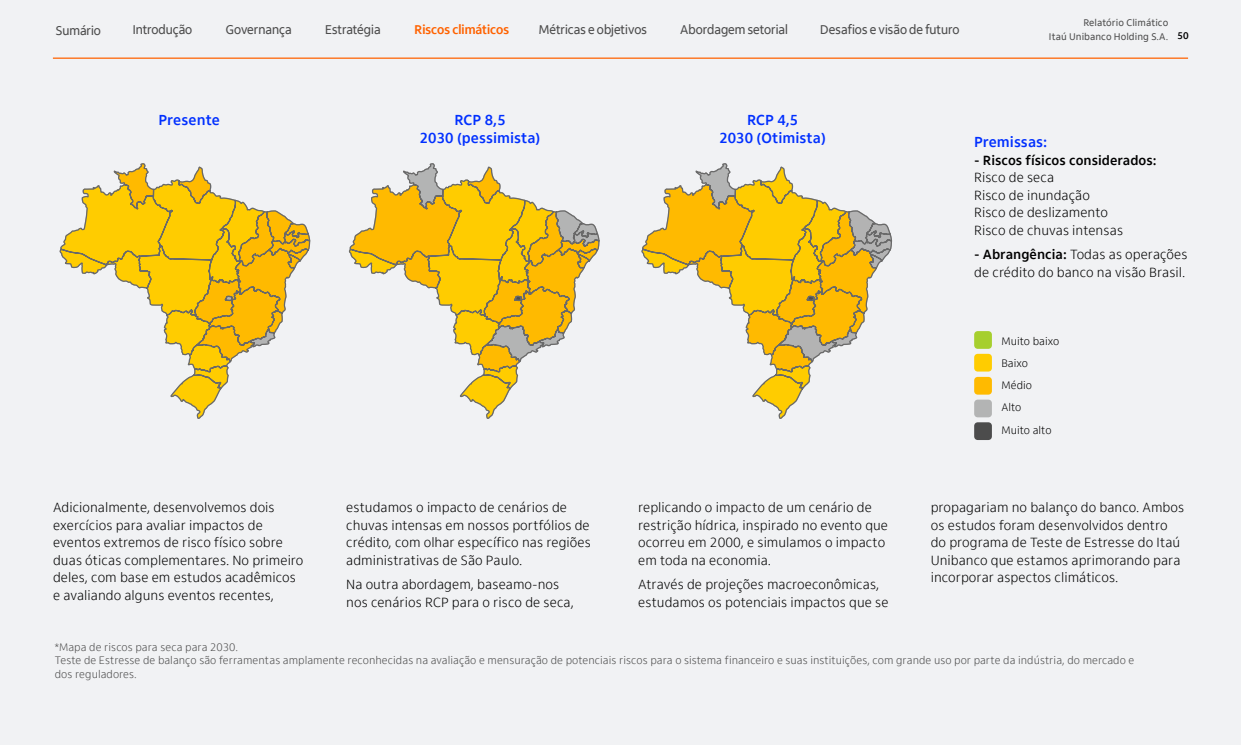
<style>
.page{position:relative;width:1241px;height:745px;background:#fff}
.page>*{position:absolute;margin:0;border:0;box-sizing:border-box;transform-origin:0 0}
.sexto-titulo{font:700 15px/18.8px "Itau Text Pro";color:#0130ff;text-align:center}
.texto-corrido{font:300 13.75px/17.5px "Itau Text Pro";color:#000}
.t1{font:13.12px "Itau Display";color:#4c4c4c}
.t2{font:700 13.12px "Itau Display";color:#ff6200}
.nota-de-rodapé{font:300 11.25px/13.8px "Itau Text Pro";color:#4c4c4c}
.Legenda-grafico{font:300 11.25px "Itau Text Pro";color:#000}
.t3{font:10px/13.8px "Itau Text Pro";color:#4c4c4c;text-align:right}
.t4{font:700 10px "Itau Text Pro";color:#000}
.s1{font-weight:700}
</style>
<div class="page">
<div style="left:0;top:0;width:1240px;height:744px;background:#f1f2f4"></div>
<hr style="left:53px;top:57px;width:1134px;height:2px;background:#ff6200">
<svg style="left:59px;top:163px;width:252px;height:256px"></svg>
<svg style="left:974px;top:331px;width:17px;height:109px"></svg>
<svg style="left:348px;top:163px;width:252px;height:256px"></svg>
<svg style="left:641px;top:163px;width:251px;height:256px"></svg>
<p class="t1" style="left:133px;top:22px;width:61px">Introdução</p>
<p class="t1" style="left:226px;top:22px;width:67px">Governança</p>
<p class="t1" style="left:325px;top:22px;width:57px">Estratégia</p>
<p class="t2" style="left:414px;top:22px;width:96px">Riscos climáticos</p>
<p class="t1" style="left:539px;top:22px;width:109px">Métricas e objetivos</p>
<p class="t1" style="left:680px;top:22px;width:109px">Abordagem setorial</p>
<p class="t1" style="left:820px;top:22px;width:141px">Desafios e visão de futuro</p>
<p class="t3" style="left:1048px;top:16px;width:121px">Relatório Climático<br>Itaú Unibanco Holding S.A.</p>
<p class="t1" style="left:56px;top:23px;width:47px">Sumário</p>
<p class="t4" style="left:1177px;top:29px;width:13px">50</p>
<p class="sexto-titulo" style="left:159px;top:110px;width:63px">Presente</p>
<p class="sexto-titulo" style="left:420px;top:110px;width:122px">RCP 8,5<br>2030 (pessimista)</p>
<p class="sexto-titulo" style="left:747px;top:110px;width:53px">RCP 4,5</p>
<p class="sexto-titulo" style="left:719px;top:129px;width:108px">2030 (Otimista)</p>
<p class="texto-corrido" style="left:53px;top:498px;width:252px">Adicionalmente, desenvolvemos dois exercícios para avaliar impactos de eventos extremos de risco físico sobre duas óticas complementares. No primeiro deles, com base em estudos acadêmicos e avaliando alguns eventos recentes,</p>
<p class="texto-corrido" style="left:346px;top:498px;width:246px">estudamos o impacto de cenários de chuvas intensas em nossos portfólios de crédito, com olhar específico nas regiões administrativas de São Paulo.</p>
<p class="texto-corrido" style="left:346px;top:575px;width:229px">Na outra abordagem, baseamo-nos nos cenários RCP para o risco de seca,</p>
<p class="texto-corrido" style="left:638px;top:498px;width:251px">replicando o impacto de um cenário de restrição hídrica, inspirado no evento que ocorreu em 2000, e simulamos o impacto em toda na economia.</p>
<p class="texto-corrido" style="left:638px;top:575px;width:252px">Através de projeções macroeconômicas, estudamos os potenciais impactos que se</p>
<p class="sexto-titulo" style="left:974px;top:133px;width:75px">Premissas:</p>
<p class="texto-corrido" style="left:974px;top:151px;width:184px"><span class="s1">- Riscos físicos considerados:<br></span>Risco de seca<br>Risco de inundação<br>Risco de deslizamento<br>Risco de chuvas intensas</p>
<p class="texto-corrido" style="left:974px;top:246px;width:215px"><span class="s1">- Abrangência:</span> Todas as operações de crédito do banco na visão Brasil.</p>
<p class="Legenda-grafico" style="left:1001px;top:334px;width:59px">Muito baixo</p>
<p class="Legenda-grafico" style="left:1001px;top:356px;width:28px">Baixo</p>
<p class="Legenda-grafico" style="left:1001px;top:379px;width:32px">Médio</p>
<p class="Legenda-grafico" style="left:1001px;top:401px;width:22px">Alto</p>
<p class="Legenda-grafico" style="left:1001px;top:423px;width:52px">Muito alto</p>
<p class="texto-corrido" style="left:930px;top:498px;width:255px">propagariam no balanço do banco. Ambos os estudos foram desenvolvidos dentro do programa de Teste de Estresse do Itaú Unibanco que estamos aprimorando para incorporar aspectos climáticos.</p>
<p class="nota-de-rodapé" style="left:55px;top:639px;width:1080px">*Mapa de riscos para seca para 2030.<br>Teste de Estresse de balanço são ferramentas amplamente reconhecidas na avaliação e mensuração de potenciais riscos para o sistema financeiro e suas instituições, com grande uso por parte da indústria, do mercado e dos reguladores.</p>
</div>
